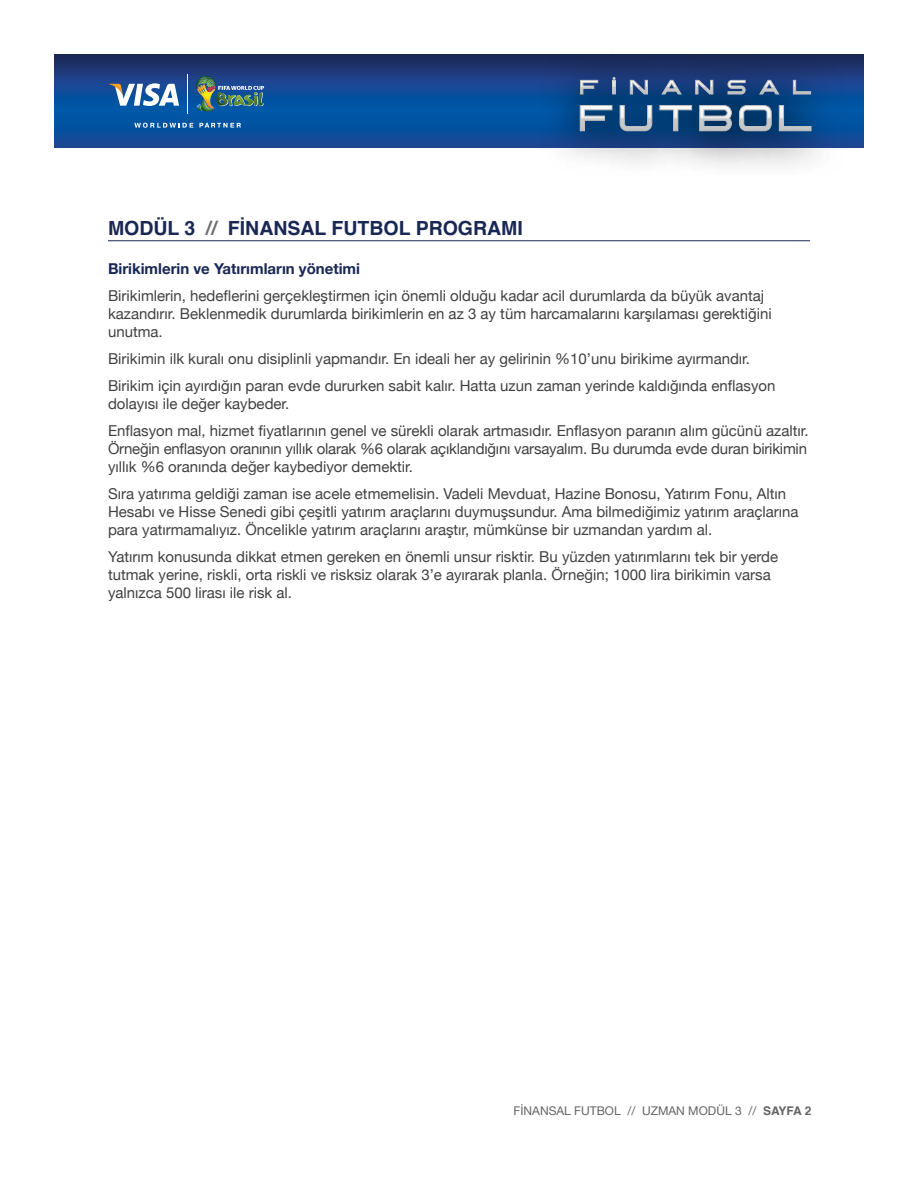
<style>
.page{position:relative;width:918px;height:1188px;background:#fff}
.page>*{position:absolute;margin:0;border:0;box-sizing:border-box;transform-origin:0 0}
.t1{font:700 19.5px "Helvetica";color:#192754}
.t2{font:15px/18px "Helvetica Neue";color:#414042}
.t3{font:700 15px "Helvetica Neue";color:#192754}
.t4{font:12px "Helvetica Neue";color:#636466}
.s1{color:#6d6e71}
.s2{font-family:"Helvetica";font-weight:700}
</style>
<div class="page">
<hr style="left:108px;top:240px;width:702px;height:1px;background:#192754">
<svg style="left:54px;top:54px;width:810px;height:94px;background:#10468e"></svg>
<svg style="left:199px;top:123px;width:42px;height:5px"></svg>
<svg style="left:134px;top:123px;width:59px;height:5px"></svg>
<img style="left:195px;top:76px;width:69px;height:36px">
<svg style="left:109px;top:83px;width:70px;height:23px"></svg>
<hr style="left:187px;top:74px;width:1px;height:39px;background:#fff">
<div style="left:541px;top:48px;width:307px;height:130px;background:#000;opacity:.75"></div>
<svg style="left:580px;top:80px;width:18px;height:14px"></svg>
<svg style="left:630px;top:80px;width:18px;height:14px"></svg>
<svg style="left:662px;top:80px;width:19px;height:14px"></svg>
<svg style="left:695px;top:80px;width:18px;height:14px"></svg>
<svg style="left:728px;top:80px;width:18px;height:14px"></svg>
<svg style="left:759px;top:80px;width:20px;height:14px"></svg>
<svg style="left:793px;top:80px;width:18px;height:14px"></svg>
<svg style="left:580px;top:105px;width:32px;height:26px"></svg>
<svg style="left:620px;top:105px;width:32px;height:26px"></svg>
<svg style="left:660px;top:105px;width:32px;height:26px"></svg>
<svg style="left:699px;top:105px;width:33px;height:26px"></svg>
<svg style="left:739px;top:105px;width:33px;height:26px"></svg>
<svg style="left:779px;top:105px;width:32px;height:26px"></svg>
<svg style="left:613px;top:77px;width:2px;height:17px"></svg>
<h1 class="t1" style="left:108px;top:212px;width:416px">MODÜL 3 <span class="s1">//</span> FİNANSAL FUTBOL PROGRAMI</h1>
<p class="t3" style="left:108px;top:256px;width:254px">Birikimlerin ve Yatırımların yönetimi</p>
<p class="t2" style="left:108px;top:287px;width:665px">Birikimlerin, hedeflerini gerçekleştirmen için önemli olduğu kadar acil durumlarda da büyük avantaj kazandırır. Beklenmedik durumlarda birikimlerin en az 3 ay tüm harcamalarını karşılaması gerektiğini unutma.</p>
<p class="t2" style="left:108px;top:346px;width:669px;line-height:27px">Birikimin ilk kuralı onu disiplinli yapmandır. En ideali her ay gelirinin %10’unu birikime ayırmandır.<br>Birikim için ayırdığın paran evde dururken sabit kalır. Hatta uzun zaman yerinde kaldığında enflasyon</p>
<p class="t2" style="left:108px;top:391px;width:702px;line-height:27px">dolayısı ile değer kaybeder.<br>Enflasyon mal, hizmet fiyatlarının genel ve sürekli olarak artmasıdır. Enflasyon paranın alım gücünü azaltır.</p>
<p class="t2" style="left:108px;top:440px;width:701px">Örneğin enflasyon oranının yıllık olarak %6 olarak açıklandığını varsayalım. Bu durumda evde duran birikimin yıllık %6 oranında değer kaybediyor demektir.</p>
<p class="t2" style="left:108px;top:485px;width:692px">Sıra yatırıma geldiği zaman ise acele etmemelisin. Vadeli Mevduat, Hazine Bonosu, Yatırım Fonu, Altın<br>Hesabı ve Hisse Senedi gibi çeşitli yatırım araçlarını duymuşsundur. Ama bilmediğimiz yatırım araçlarına para yatırmamalıyız. Öncelikle yatırım araçlarını araştır, mümkünse bir uzmandan yardım al.</p>
<p class="t2" style="left:108px;top:548px;width:672px">Yatırım konusunda dikkat etmen gereken en önemli unsur risktir. Bu yüzden yatırımlarını tek bir yerde tutmak yerine, riskli, orta riskli ve risksiz olarak 3’e ayırarak planla. Örneğin; 1000 lira birikimin varsa yalnızca 500 lirası ile risk al.</p>
<p class="t4" style="left:514px;top:1102px;width:299px">FİNANSAL FUTBOL // UZMAN MODÜL 3 // <span class="s2">SAYFA 2</span></p>
</div>
